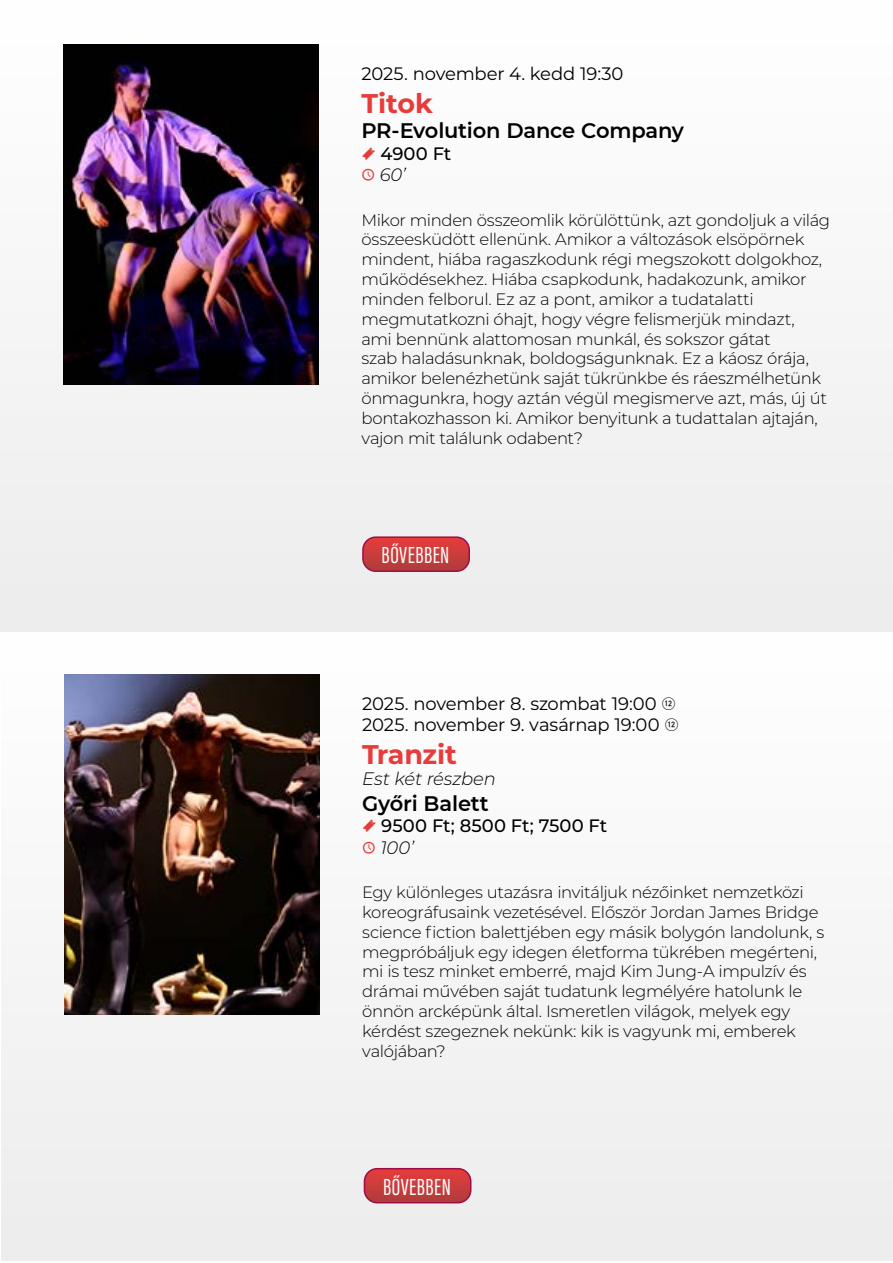
<style>
.page{position:relative;width:893px;height:1263px;background:#fff}
.page>*{position:absolute;margin:0;border:0;box-sizing:border-box;transform-origin:0 0}
.t1{font:700 27px "Montserrat";letter-spacing:-.01em;color:#e83c3b}
.t2{font:24px "Acumin Pro Extra Cond";letter-spacing:.02em;color:#fff}
.t3{font:600 21px "Montserrat";letter-spacing:-.01em;color:#000}
.t4{font:18px/21.6px "Montserrat";letter-spacing:-.015em;color:#000}
.t5{font:500 18px/21.6px "Montserrat";color:#000}
.t6{font:italic 300 18px "Montserrat";letter-spacing:-.01em;color:#000}
.t7{font:300 16.5px/19.8px "Montserrat";letter-spacing:-.02em;color:#000}
.s1{font-family:"Tancszinhaz";font-weight:400;color:#e83c3b}
.s2{font-weight:300;font-style:italic}
.s3{font-family:"Tancszinhaz"}
</style>
<div class="page">
<div style="left:0;top:2px;width:893px;height:629px;background:#f4f4f4"></div>
<svg style="left:365px;top:539px;width:104px;height:32px;background:#ca3e3d"></svg>
<div style="left:362px;top:536px;width:108px;height:36px;border:2px solid #9b0e48;border-radius:13px"></div>
<img style="left:64px;top:45px;width:255px;height:340px">
<div style="left:1px;top:631px;width:892px;height:630px;background:#f4f4f4"></div>
<svg style="left:364px;top:1169px;width:107px;height:34px;background:#cb4241"></svg>
<div style="left:364px;top:1168px;width:107px;height:35px;border:2px solid #9b0e48;border-radius:13px"></div>
<img style="left:65px;top:674px;width:255px;height:340px">
<p class="t4" style="left:361px;top:63px;width:264px">2025. november 4. kedd 19:30</p>
<h1 class="t1" style="left:361px;top:84px;width:73px">Titok</h1>
<p class="t3" style="left:361px;top:116px;width:324px">PR-Evolution Dance Company</p>
<p class="t5" style="left:361px;top:142px;width:91px"><span class="s1">E</span> 4900 Ft<br><span class="s1">D</span> <span class="s2">60’</span></p>
<p class="t7" style="left:361px;top:209px;width:470px">Mikor minden összeomlik körülöttünk, azt gondoljuk a világ összeesküdött ellenünk. Amikor a változások elsöpörnek mindent, hiába ragaszkodunk régi megszokott dolgokhoz, működésekhez. Hiába csapkodunk, hadakozunk, amikor minden felborul. Ez az a pont, amikor a tudatalatti megmutatkozni óhajt, hogy végre felismerjük mindazt,<br>ami bennünk alattomosan munkál, és sokszor gátat<br>szab haladásunknak, boldogságunknak. Ez a káosz órája, amikor belenézhetünk saját tükrünkbe és ráeszmélhetünk önmagunkra, hogy aztán végül megismerve azt, más, új út bontakozhasson ki. Amikor benyitunk a tudattalan ajtaján, vajon mit találunk odabent?</p>
<h2 class="t2" style="left:382px;top:540px;width:69px">BŐVEBBEN</h2>
<p class="t4" style="left:362px;top:692px;width:318px">2025. november 8. szombat 19:00 <span class="s3">G<br></span>2025. november 9. vasárnap 19:00 <span class="s3">G</span></p>
<h1 class="t1" style="left:362px;top:735px;width:96px">Tranzit</h1>
<p class="t6" style="left:362px;top:767px;width:135px">Est két részben</p>
<p class="t3" style="left:362px;top:788px;width:128px">Győri Balett</p>
<p class="t5" style="left:362px;top:814px;width:246px"><span class="s1">E</span> 9500 Ft; 8500 Ft; 7500 Ft<br><span class="s1">D</span> <span class="s2">100’</span></p>
<p class="t7" style="left:362px;top:882px;width:464px">Egy különleges utazásra invitáljuk nézőinket nemzetközi koreográfusaink vezetésével. Először Jordan James Bridge science fiction balettjében egy másik bolygón landolunk, s megpróbáljuk egy idegen életforma tükrében megérteni, mi is tesz minket emberré, majd Kim Jung-A impulzív és drámai művében saját tudatunk legmélyére hatolunk le önnön arcképünk által. Ismeretlen világok, melyek egy kérdést szegeznek nekünk: kik is vagyunk mi, emberek valójában?</p>
<h2 class="t2" style="left:383px;top:1172px;width:69px">BŐVEBBEN</h2>
</div>
